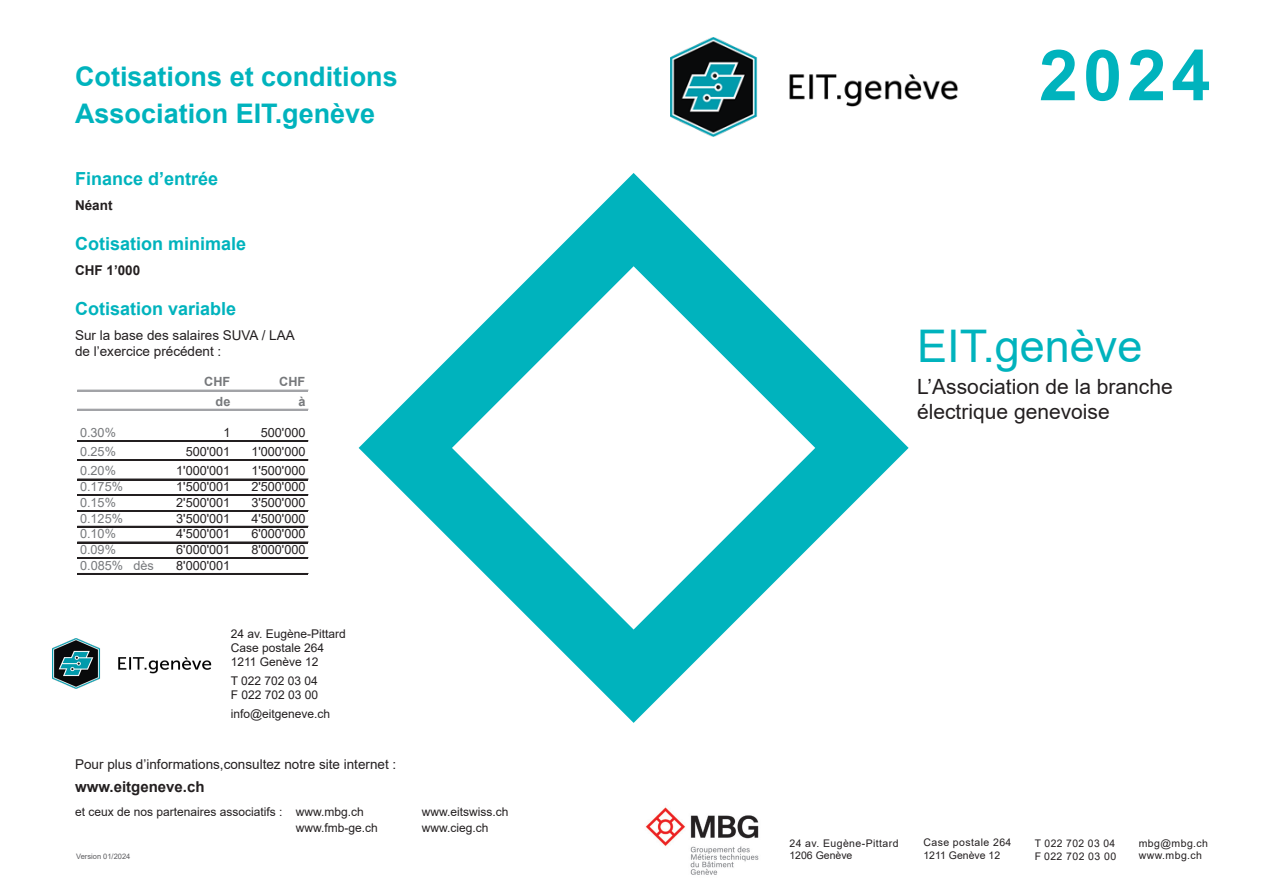
<style>
.page{position:relative;width:1263px;height:893px;background:#fff}
.page>*{position:absolute;margin:0;border:0;box-sizing:border-box;transform-origin:0 0}
.t1{font:700 70.5px "Arial";color:#00b3bd}
.t2{font:45px "Arial";color:#00b3bd}
.t3{font:700 27px "Arial";color:#00b3bd}
.t4{font:21px "Arial";color:#231f20}
.t5{font:700 18px "Arial";color:#00b3bd}
.t6{font:700 15px "Arial";color:#231f20}
.t7{font:13.5px/16.2px "Arial";color:#231f20}
.t8{font:700 13.5px "Arial";color:#231f20}
.t9{font:12.75px "Arial";color:#231f20}
.t10{font:12.75px "Arial";color:#76787b}
.t11{font:700 12.75px "Arial";color:#76787b}
.t12{font:12px "Arial";color:#231f20}
.t13{font:10.5px "Arial";letter-spacing:.04em;color:#231f20}
.t14{font:10.5px "Arial";color:#231f20}
.t15{font:7.5px "Arial";color:#5c5c5f}
</style>
<div class="page">
<svg style="left:359px;top:173px;width:550px;height:550px"></svg>
<hr style="left:78px;top:390px;width:230px;height:1px;background:#a2a3a7">
<hr style="left:78px;top:409px;width:230px;height:1px;background:#a2a3a7">
<hr style="left:78px;top:441px;width:230px;height:1px;background:#231f20">
<hr style="left:78px;top:460px;width:230px;height:1px;background:#231f20">
<hr style="left:78px;top:479px;width:230px;height:1px;background:#231f20">
<hr style="left:78px;top:494px;width:230px;height:1px;background:#231f20">
<hr style="left:78px;top:495px;width:230px;height:1px;background:#231f20">
<hr style="left:78px;top:510px;width:230px;height:2px;background:#231f20">
<hr style="left:78px;top:526px;width:230px;height:1px;background:#231f20">
<hr style="left:78px;top:542px;width:230px;height:1px;background:#231f20">
<hr style="left:78px;top:557px;width:230px;height:1px;background:#231f20">
<hr style="left:78px;top:558px;width:230px;height:1px;background:#231f20">
<hr style="left:78px;top:573px;width:230px;height:2px;background:#231f20">
<img style="left:670px;top:37px;width:288px;height:99px">
<img style="left:53px;top:638px;width:159px;height:50px">
<img style="left:645px;top:807px;width:114px;height:68px">
<p class="t3" style="left:75px;top:57px;width:324px">Cotisations et conditions</p>
<p class="t3" style="left:75px;top:94px;width:302px">Association EIT.genève</p>
<p class="t5" style="left:75px;top:166px;width:145px">Finance d’entrée</p>
<p class="t8" style="left:75px;top:196px;width:39px">Néant</p>
<p class="t5" style="left:75px;top:231px;width:173px">Cotisation minimale</p>
<p class="t8" style="left:75px;top:261px;width:67px">CHF 1’000</p>
<p class="t5" style="left:75px;top:296px;width:163px">Cotisation variable</p>
<p class="t7" style="left:75px;top:327px;width:221px">Sur la base des salaires SUVA / LAA de l’exercice précédent :</p>
<p class="t11" style="left:204px;top:373px;width:28px">CHF</p>
<p class="t11" style="left:279px;top:373px;width:28px">CHF</p>
<p class="t11" style="left:216px;top:392px;width:16px">de</p>
<p class="t11" style="left:298px;top:392px;width:9px">à</p>
<p class="t10" style="left:80px;top:424px;width:37px">0.30%</p>
<p class="t9" style="left:223px;top:424px;width:9px">1</p>
<p class="t9" style="left:261px;top:424px;width:46px">500'000</p>
<p class="t10" style="left:80px;top:443px;width:37px">0.25%</p>
<p class="t9" style="left:186px;top:443px;width:46px">500'001</p>
<p class="t9" style="left:251px;top:443px;width:56px">1'000'000</p>
<p class="t10" style="left:80px;top:462px;width:37px">0.20%</p>
<p class="t9" style="left:176px;top:462px;width:56px">1'000'001</p>
<p class="t9" style="left:251px;top:462px;width:56px">1'500'000</p>
<p class="t10" style="left:80px;top:478px;width:44px">0.175%</p>
<p class="t9" style="left:176px;top:478px;width:56px">1'500'001</p>
<p class="t9" style="left:251px;top:478px;width:56px">2'500'000</p>
<p class="t10" style="left:80px;top:494px;width:37px">0.15%</p>
<p class="t9" style="left:176px;top:494px;width:56px">2'500'001</p>
<p class="t9" style="left:251px;top:494px;width:56px">3'500'000</p>
<p class="t10" style="left:80px;top:509px;width:44px">0.125%</p>
<p class="t9" style="left:176px;top:509px;width:56px">3'500'001</p>
<p class="t9" style="left:251px;top:509px;width:56px">4'500'000</p>
<p class="t10" style="left:80px;top:525px;width:37px">0.10%</p>
<p class="t9" style="left:176px;top:525px;width:56px">4'500'001</p>
<p class="t9" style="left:251px;top:525px;width:56px">6'000'000</p>
<p class="t10" style="left:80px;top:541px;width:37px">0.09%</p>
<p class="t9" style="left:176px;top:541px;width:56px">6'000'001</p>
<p class="t9" style="left:251px;top:541px;width:56px">8'000'000</p>
<p class="t10" style="left:80px;top:557px;width:75px">0.085% dès</p>
<p class="t9" style="left:176px;top:557px;width:56px">8'000'001</p>
<p class="t12" style="left:231px;top:625px;width:117px">24 av. Eugène-Pittard</p>
<p class="t12" style="left:231px;top:639px;width:95px">Case postale 264</p>
<p class="t12" style="left:231px;top:654px;width:89px">1211 Genève 12</p>
<p class="t12" style="left:231px;top:672px;width:89px">T 022 702 03 04</p>
<p class="t12" style="left:231px;top:687px;width:89px">F 022 702 03 00</p>
<p class="t12" style="left:231px;top:705px;width:101px">info@eitgeneve.ch</p>
<p class="t7" style="left:75px;top:756px;width:323px">Pour plus d’informations,consultez notre site internet :</p>
<p class="t6" style="left:75px;top:776px;width:131px">www.eitgeneve.ch</p>
<p class="t12" style="left:75px;top:803px;width:209px">et ceux de nos partenaires associatifs :</p>
<p class="t12" style="left:296px;top:803px;width:70px">www.mbg.ch</p>
<p class="t12" style="left:296px;top:820px;width:84px">www.fmb-ge.ch</p>
<p class="t15" style="left:76px;top:851px;width:56px">Version 01/2024</p>
<p class="t12" style="left:422px;top:803px;width:88px">www.eitswiss.ch</p>
<p class="t12" style="left:422px;top:820px;width:68px">www.cieg.ch</p>
<p class="t1" style="left:1039px;top:26px;width:173px">2024</p>
<p class="t2" style="left:917px;top:315px;width:227px">EIT.genève</p>
<p class="t4" style="left:917px;top:372px;width:257px">L’Association de la branche</p>
<p class="t4" style="left:917px;top:398px;width:194px">électrique genevoise</p>
<p class="t13" style="left:789px;top:836px;width:111px">24 av. Eugène-Pittard</p>
<p class="t14" style="left:789px;top:848px;width:65px">1206 Genève</p>
<p class="t13" style="left:923px;top:835px;width:90px">Case postale 264</p>
<p class="t14" style="left:923px;top:848px;width:78px">1211 Genève 12</p>
<p class="t13" style="left:1035px;top:836px;width:82px">T 022 702 03 04</p>
<p class="t13" style="left:1035px;top:849px;width:83px">F 022 702 03 00</p>
<p class="t13" style="left:1139px;top:836px;width:71px">mbg@mbg.ch</p>
<p class="t13" style="left:1139px;top:848px;width:65px">www.mbg.ch</p>
</div>
